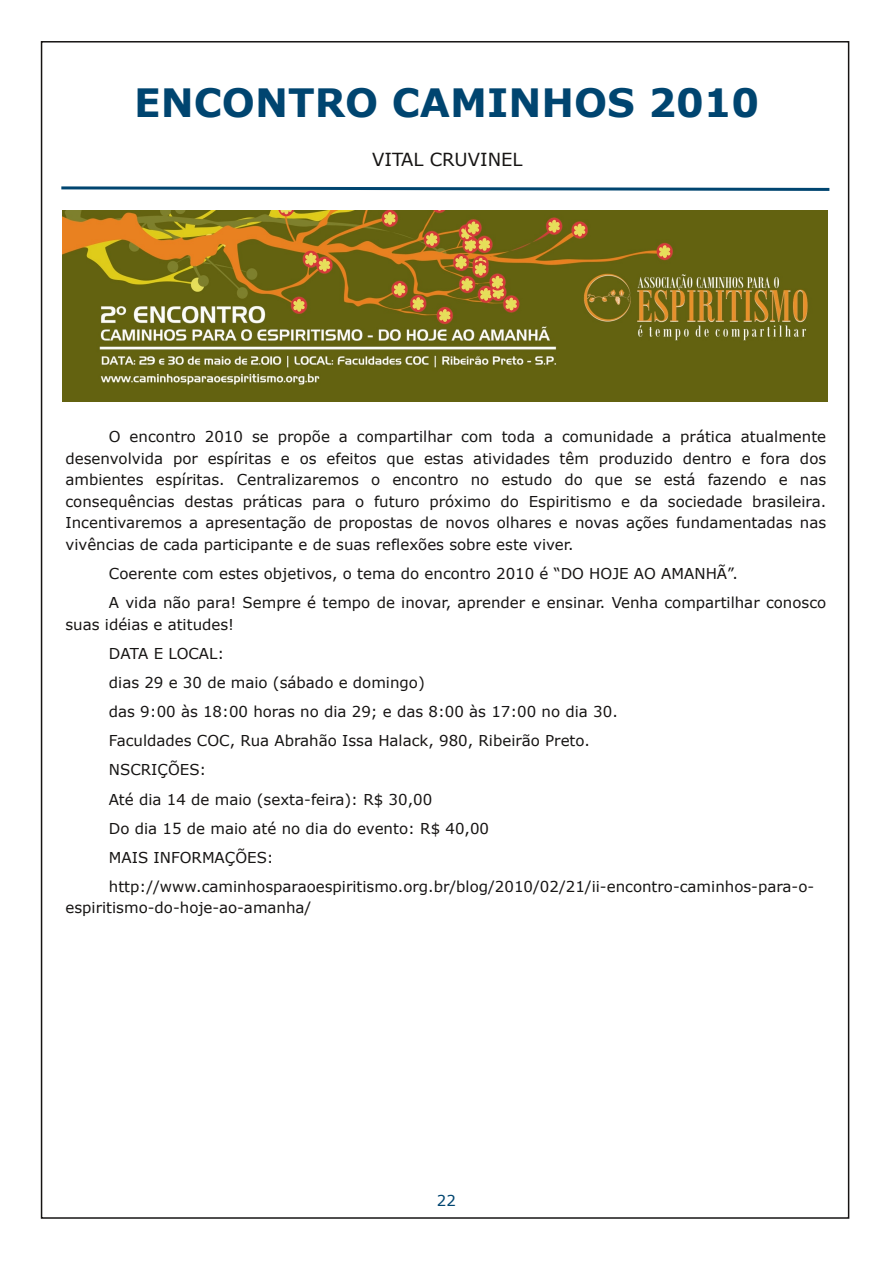
<style>
.page{position:relative;width:893px;height:1263px;background:#fff}
.page>*{position:absolute;margin:0;border:0;box-sizing:border-box;transform-origin:0 0}
.t1{font:700 39px "Verdana";color:#004570}
.t2{font:18px "Verdana";color:#161413}
.t3{font:15px/29.1px "Verdana";color:#161413}
.t4{font:15px "Verdana";color:#004570}
</style>
<div class="page">
<svg style="left:61px;top:186px;width:769px;height:5px"></svg>
<img style="left:63px;top:211px;width:765px;height:190px">
<h1 class="t1" style="left:134px;top:81px;width:627px">ENCONTRO CAMINHOS 2010</h1>
<p class="t2" style="left:372px;top:149px;width:152px">VITAL CRUVINEL</p>
<p class="t3" style="left:65px;top:426px;width:762px;line-height:21.6px;text-align:justify;text-indent:43px">O encontro 2010 se propõe a compartilhar com toda a comunidade a prática atualmente desenvolvida por espíritas e os efeitos que estas atividades têm produzido dentro e fora dos ambientes espíritas. Centralizaremos o encontro no estudo do que se está fazendo e nas consequências destas práticas para o futuro próximo do Espiritismo e da sociedade brasileira.<br>Incentivaremos a apresentação de propostas de novos olhares e novas ações fundamentadas nas vivências de cada participante e de suas reflexões sobre este viver.</p>
<p class="t3" style="left:109px;top:559px;width:719px">Coerente com estes objetivos, o tema do encontro 2010 é “DO HOJE AO AMANHÃ”.<br>A vida não para! Sempre é tempo de inovar, aprender e ensinar. Venha compartilhar conosco</p>
<p class="t3" style="left:109px;top:610px;width:707px;text-indent:-43px">suas idéias e atitudes!<br>DATA E LOCAL:<br>dias 29 e 30 de maio (sábado e domingo)<br>das 9:00 às 18:00 horas no dia 29; e das 8:00 às 17:00 no dia 30.<br>Faculdades COC, Rua Abrahão Issa Halack, 980, Ribeirão Preto.<br>NSCRIÇÕES:<br>Até dia 14 de maio (sexta-feira): R$ 30,00<br>Do dia 15 de maio até no dia do evento: R$ 40,00<br>MAIS INFORMAÇÕES: http://www.caminhosparaoespiritismo.org.br/blog/2010/02/21/ii-encontro-caminhos-para-o-</p>
<p class="t3" style="left:65px;top:894px;width:247px">espiritismo-do-hoje-ao-amanha/</p>
<p class="t4" style="left:437px;top:1192px;width:21px">22</p>
</div>
